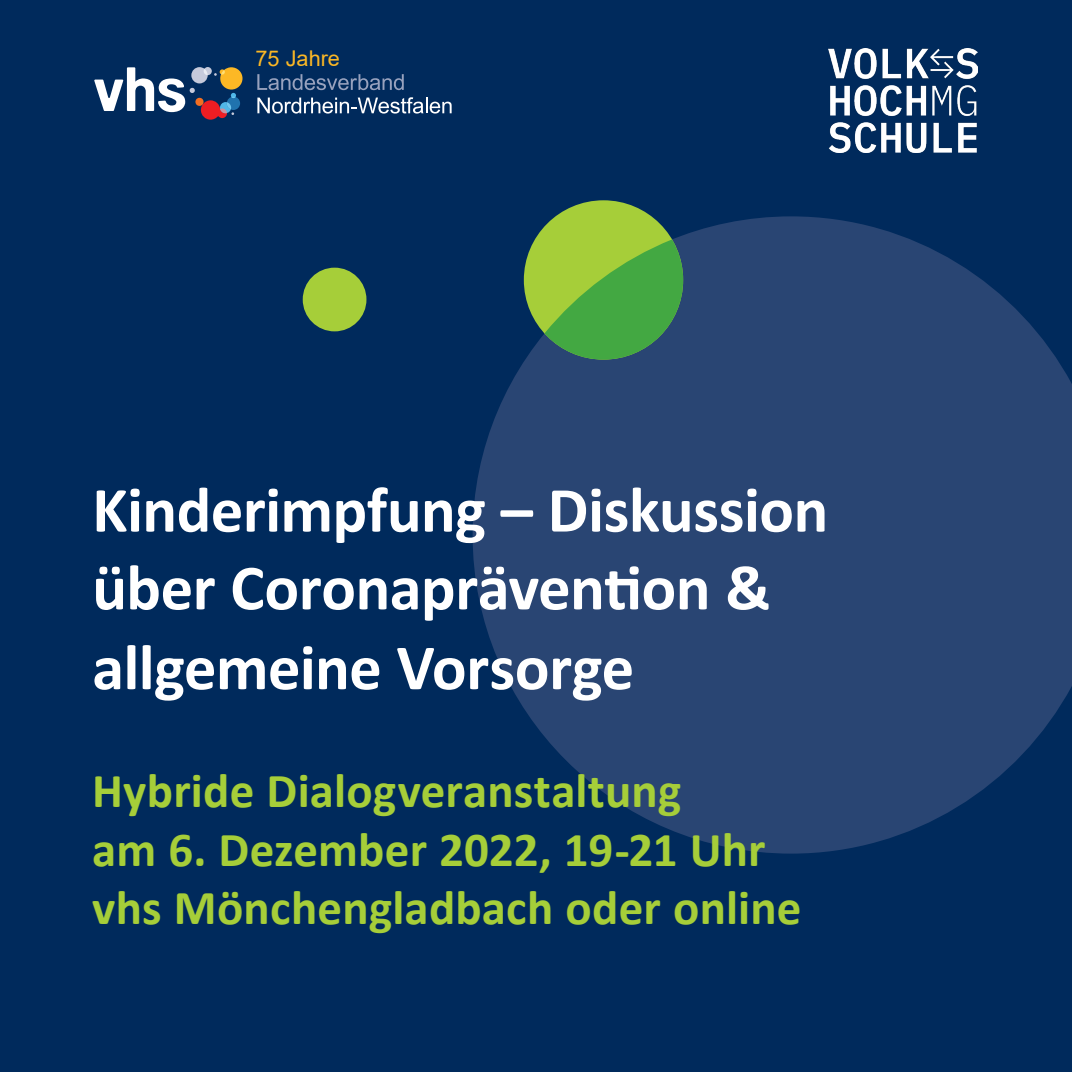
<style>
.page{position:relative;width:1072px;height:1072px;background:#fff}
.page>*{position:absolute;margin:0;border:0;box-sizing:border-box;transform-origin:0 0}
.t1{font:700 64.75px/78.8px "Calibri";letter-spacing:-.01em;color:#fff}
.t2{font:700 49px "Calibri";letter-spacing:.005em;color:#a6ce39}
.Kolumnentitel{font:21.7px "Arial";color:#fcb825}
</style>
<div class="page">
<div style="left:0;top:0;width:1071px;height:1071px;background:#002a5c"></div>
<svg style="left:472px;top:216px;width:599px;height:637px;fill:#294573"></svg>
<div style="left:524px;top:200px;width:159px;height:159px;background:#a6ce39;border-radius:50%"></div>
<svg style="left:544px;top:239px;width:139px;height:120px"></svg>
<div style="left:303px;top:268px;width:63px;height:63px;background:#a6ce39;border-radius:50%"></div>
<svg style="left:257px;top:74px;width:147px;height:16px"></svg>
<svg style="left:257px;top:97px;width:194px;height:17px"></svg>
<svg style="left:94px;top:67px;width:148px;height:53px"></svg>
<img style="left:828px;top:49px;width:149px;height:103px">
<p class="Kolumnentitel" style="left:255px;top:43px;width:86px">75 Jahre</p>
<p class="t1" style="left:92px;top:470px;width:737px">Kinderimpfung – Diskussion über Coronaprävention &amp; allgemeine Vorsorge</p>
<p class="t2" style="left:92px;top:755px;width:590px">Hybride Dialogveranstaltung</p>
<p class="t2" style="left:92px;top:814px;width:674px">am 6. Dezember 2022, 19-21 Uhr</p>
<p class="t2" style="left:92px;top:873px;width:710px">vhs Mönchengladbach oder online</p>
</div>
